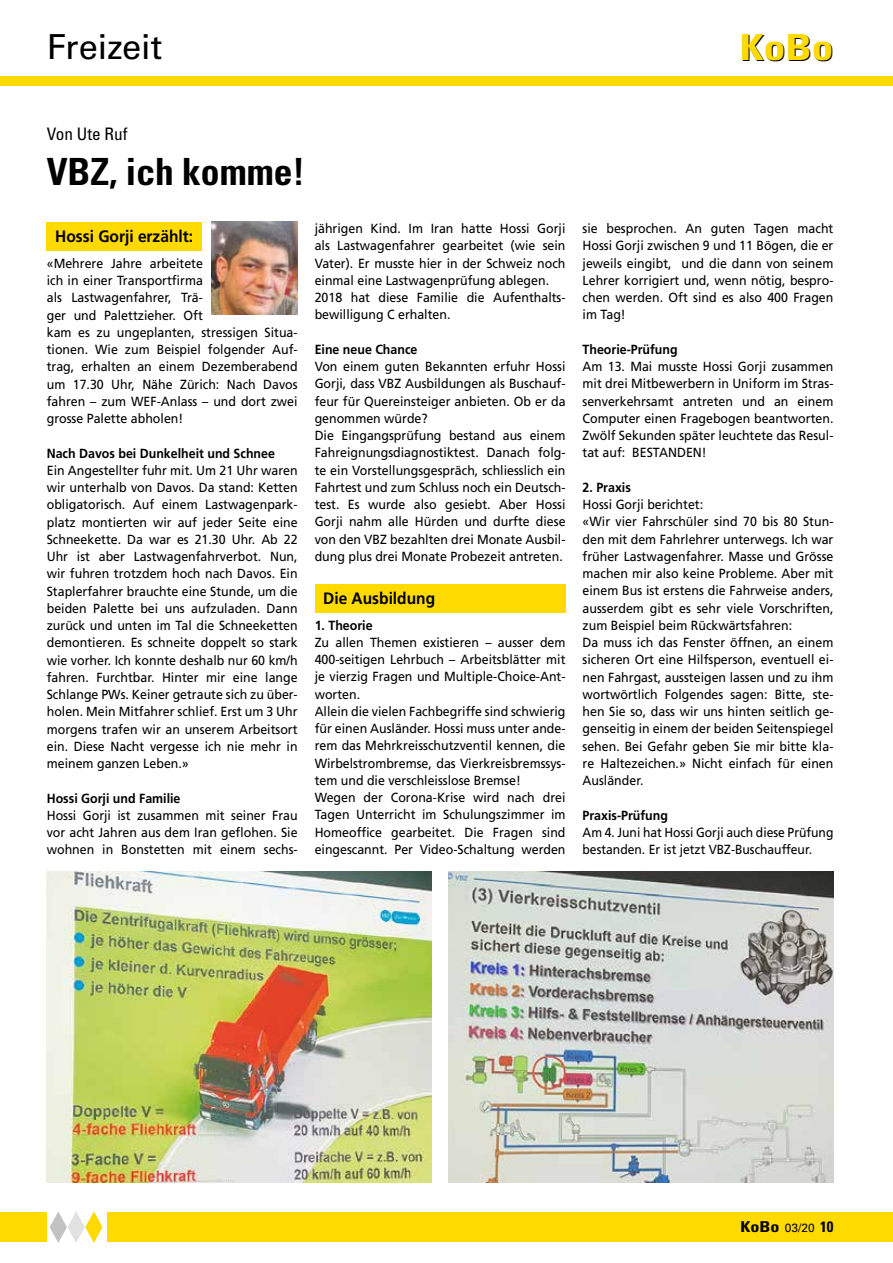
<style>
.page{position:relative;width:893px;height:1263px;background:#fff}
.page>*{position:absolute;margin:0;border:0;box-sizing:border-box;transform-origin:0 0}
.t1{font:700 condensed 37.5px "Univers LT Std";color:#000}
.t2{font:700 condensed 36px "Univers LT Std";color:#ffda00;scale:1.2 1}
.t3{font:34.5px "Univers LT Std";color:#000}
.t4{font:condensed 17.25px "Univers LT Std";color:#000}
.t5{font:700 16.5px "Frutiger LT Com";color:#000;scale:.94 1}
.t6{font:700 condensed 15px "Univers LT Std";color:#000;scale:1.2 1}
.t7{font:13.2px/17.2px "Frutiger LT Com";color:#000;scale:.94 1}
.t8{font:700 13.2px "Frutiger LT Com";color:#000;scale:.94 1}
.t9{font:13.2px/17.2px "Frutiger LT Com";color:#000;scale:.92 1}
.s1{font-weight:400;font-stretch:normal;font-size:12px}
</style>
<div class="page">
<div style="left:315px;top:583px;width:251px;height:29px;background:#ffda00"></div>
<div style="left:0;top:1212px;width:893px;height:30px;background:#ffda00"></div>
<div style="left:0;top:77px;width:893px;height:9px;background:#ffda00"></div>
<div style="left:47px;top:1208px;width:59px;height:42px;background:#fff"></div>
<svg style="left:50px;top:1211px;width:53px;height:32px"></svg>
<div style="left:47px;top:222px;width:155px;height:29px;background:#ffda00"></div>
<img style="left:47px;top:872px;width:385px;height:310px">
<img style="left:449px;top:872px;width:384px;height:310px">
<img style="left:211px;top:221px;width:87px;height:94px">
<h3 class="t3" style="left:47px;top:26px;width:117px">Freizeit</h3>
<h2 class="t2" style="left:740px;top:25px;width:80px">KoBo</h2>
<h3 class="t4" style="left:47px;top:123px;width:82px">Von Ute Ruf</h3>
<h1 class="t1" style="left:47px;top:149px;width:260px">VBZ, ich komme!</h1>
<p class="t5" style="left:55px;top:227px;width:148px">Hossi Gorji erzählt:</p>
<p class="t7" style="left:47px;top:255px;width:268px">«Mehrere Jahre arbeitete<br>ich in einer Transportfirma<br>als Lastwagenfahrer, Trä-<br>ger und Palettzieher. Oft<br>kam es zu ungeplanten, stressigen Situa&shy;tionen. Wie zum Beispiel folgender Auf&shy;trag, erhalten an einem Dezemberabend um 17.30 Uhr, Nähe Zürich: Nach Davos fahren – zum WEF-Anlass – und dort zwei grosse Palette abholen!</p>
<p class="t8" style="left:47px;top:445px;width:244px">Nach Davos bei Dunkelheit und Schnee</p>
<p class="t7" style="left:47px;top:462px;width:268px;text-align:justify">Ein Angestellter fuhr mit. Um 21 Uhr waren wir unterhalb von Davos. Da stand: Ketten obligatorisch. Auf einem Lastwagenpark&shy;platz montierten wir auf jeder Seite eine Schneekette. Da war es 21.30 Uhr. Ab 22<br>Uhr ist aber Lastwagenfahrverbot. Nun, wir fuhren trotzdem hoch nach Davos. Ein Staplerfahrer brauchte eine Stunde, um die beiden Palette bei uns aufzuladen. Dann zurück und unten im Tal die Schneeketten demontieren. Es schneite doppelt so stark wie vorher. Ich konnte deshalb nur 60 km/h fahren. Furchtbar. Hinter mir eine lange Schlange PWs. Keiner getraute sich zu über&shy;holen. Mein Mitfahrer schlief. Erst um 3 Uhr morgens trafen wir an unserem Arbeitsort ein. Diese Nacht vergesse ich nie mehr in meinem ganzen Leben.»</p>
<p class="t8" style="left:47px;top:790px;width:144px">Hossi Gorji und Familie</p>
<p class="t7" style="left:47px;top:807px;width:268px;text-align:justify">Hossi Gorji ist zusammen mit seiner Frau vor acht Jahren aus dem Iran geflohen. Sie wohnen in Bonstetten mit einem sechs-</p>
<p class="t7" style="left:315px;top:220px;width:268px">jährigen Kind. Im Iran hatte Hossi Gorji als Lastwagenfahrer gearbeitet (wie sein Vater). Er musste hier in der Schweiz noch einmal eine Lastwagenprüfung ablegen.<br>2018 hat diese Familie die Aufenthalts&shy;bewilligung C erhalten.</p>
<p class="t8" style="left:315px;top:342px;width:111px">Eine neue Chance</p>
<p class="t7" style="left:315px;top:358px;width:268px">Von einem guten Bekannten erfuhr Hossi Gorji, dass VBZ Ausbildungen als Buschauf&shy;feur für Quereinsteiger anbieten. Ob er da genommen würde?<br>Die Eingangsprüfung bestand aus einem Fahreignungsdiagnostiktest. Danach folg&shy;te ein Vorstellungsgespräch, schliesslich ein Fahrtest und zum Schluss noch ein Deutsch&shy;test. Es wurde also gesiebt. Aber Hossi Gorji nahm alle Hürden und durfte diese von den VBZ bezahlten drei Monate Ausbil&shy;dung plus drei Monate Probezeit antreten.</p>
<p class="t5" style="left:323px;top:588px;width:121px">Die Ausbildung</p>
<p class="t8" style="left:315px;top:617px;width:63px">1. Theorie</p>
<p class="t7" style="left:315px;top:634px;width:268px">Zu allen Themen existieren – ausser dem 400-seitigen Lehrbuch – Arbeitsblätter mit je vierzig Fragen und Multiple-Choice-Ant&shy;worten.<br>Allein die vielen Fachbegriffe sind schwierig für einen Ausländer. Hossi muss unter ande&shy;rem das Mehrkreisschutzventil kennen, die Wirbelstrombremse, das Vierkreisbremssys&shy;tem und die verschleisslose Bremse!<br>Wegen der Corona-Krise wird nach drei Tagen Unterricht im Schulungszimmer im Homeoffice gearbeitet. Die Fragen sind eingescannt. Per Video-Schaltung werden</p>
<p class="t7" style="left:583px;top:220px;width:268px;text-align:justify">sie besprochen. An guten Tagen macht Hossi Gorji zwischen 9 und 11 Bögen, die er jeweils eingibt, und die dann von seinem Lehrer korrigiert und, wenn nötig, bespro&shy;chen werden. Oft sind es also 400 Fragen im Tag!</p>
<p class="t8" style="left:583px;top:342px;width:103px">Theorie-Prüfung</p>
<p class="t7" style="left:583px;top:358px;width:268px;text-align:justify">Am 13. Mai musste Hossi Gorji zusammen mit drei Mitbewerbern in Uniform im Stras&shy;senverkehrsamt antreten und an einem Computer einen Fragebogen beantworten.<br>Zwölf Sekunden später leuchtete das Resul&shy;tat auf: BESTANDEN!</p>
<p class="t8" style="left:583px;top:480px;width:53px">2. Praxis</p>
<p class="t7" style="left:583px;top:496px;width:268px">Hossi Gorji berichtet:<br>«Wir vier Fahrschüler sind 70 bis 80 Stun&shy;den mit dem Fahrlehrer unterwegs. Ich war früher Lastwagenfahrer. Masse und Grösse machen mir also keine Probleme. Aber mit einem Bus ist erstens die Fahrweise anders, ausserdem gibt es sehr viele Vorschriften, zum Beispiel beim Rückwärtsfahren:<br>Da muss ich das Fenster öffnen, an einem sicheren Ort eine Hilfsperson, eventuell ei&shy;nen Fahrgast, aussteigen lassen und zu ihm wortwörtlich Folgendes sagen: Bitte, ste&shy;hen Sie so, dass wir uns hinten seitlich ge&shy;genseitig in einem der beiden Seitenspiegel sehen. Bei Gefahr geben Sie mir bitte kla&shy;re Haltezeichen.» Nicht einfach für einen Ausländer.</p>
<p class="t8" style="left:583px;top:807px;width:92px">Praxis-Prüfung</p>
<p class="t9" style="left:583px;top:824px;width:274px">Am 4. Juni hat Hossi Gorji auch diese Prüfung bestanden. Er ist jetzt VBZ-Buschauffeur.</p>
<p class="t6" style="left:740px;top:1218px;width:79px">KoBo <span class="s1">03/20</span> 10</p>
</div>
